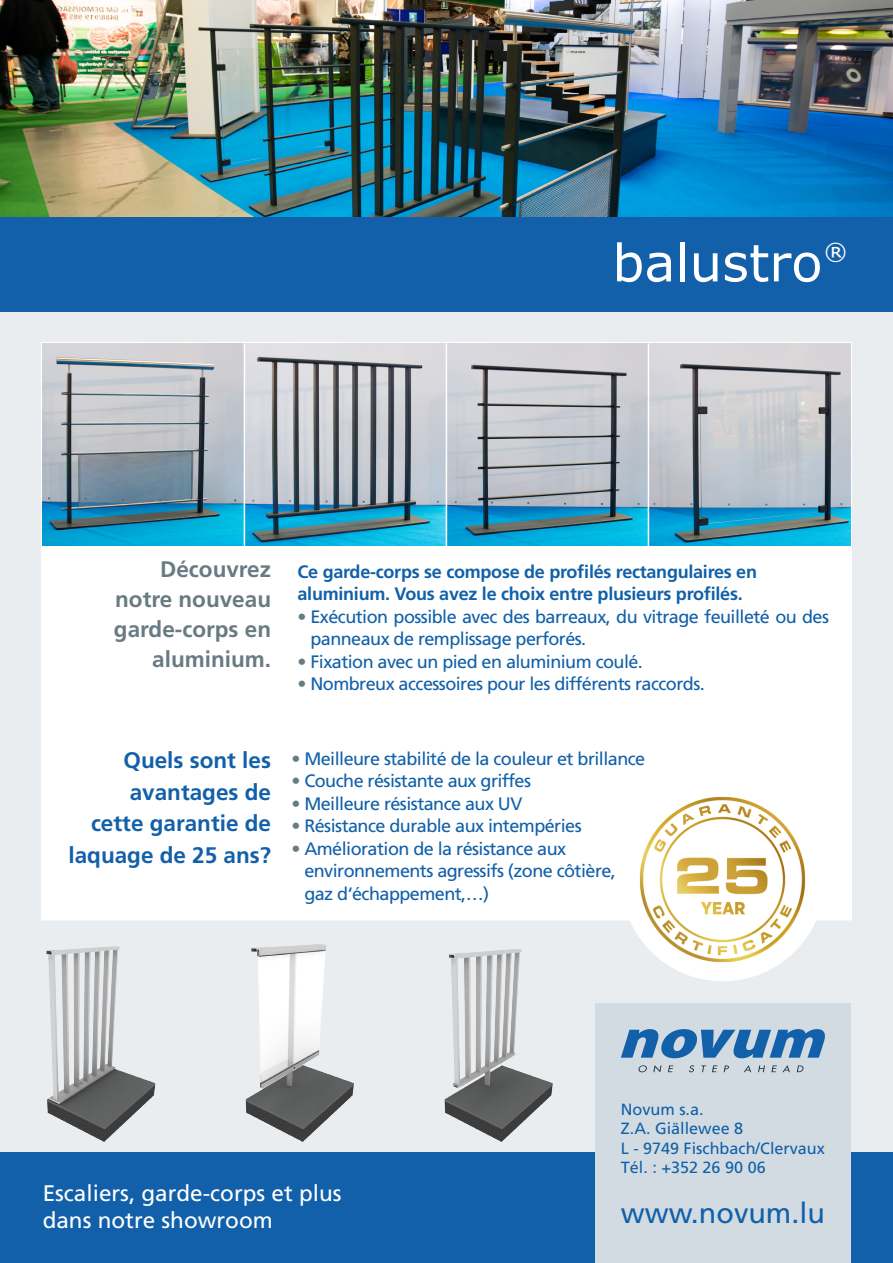
<style>
.page{position:relative;width:893px;height:1263px;background:#fff}
.page>*{position:absolute;margin:0;border:0;box-sizing:border-box;transform-origin:0 0}
.t1{font:51.45px "Verdana";color:#fff}
.t2{font:28.65px "Frutiger";color:#1160a9}
.t3{font:23.25px "Verdana";color:#fff}
.t4{font:700 22.5px/31.5px "Frutiger";color:#1160a9;text-align:right}
.t5{font:22.5px "Frutiger";color:#fff}
.t6{font:700 22.5px/30px "Frutiger";color:#687a82;text-align:right}
.t7{font:18px/22.5px "Frutiger";letter-spacing:-.03em;color:#1160a9}
.t8{font:700 18px/22.5px "Frutiger";letter-spacing:-.015em;color:#1160a9}
.t9{font:16.2px "Frutiger";color:#1160a9}
.s1{color:#687a82}
</style>
<div class="page">
<div style="left:0;top:281px;width:893px;height:982px;background:#e9edf0"></div>
<div style="left:41px;top:342px;width:811px;height:578px;background:#fff"></div>
<img style="left:0;top:0;width:893px;height:217px">
<div style="left:0;top:217px;width:893px;height:94px;background:#1160a9"></div>
<div style="left:0;top:1152px;width:893px;height:111px;background:#1160a9"></div>
<div style="left:595px;top:1003px;width:255px;height:260px;background:#d2dbe2"></div>
<svg style="left:621px;top:1029px;width:204px;height:29px"></svg>
<svg style="left:638px;top:1065px;width:9px;height:7px"></svg>
<svg style="left:653px;top:1065px;width:8px;height:7px"></svg>
<svg style="left:668px;top:1065px;width:5px;height:7px"></svg>
<svg style="left:689px;top:1065px;width:5px;height:7px"></svg>
<svg style="left:701px;top:1065px;width:5px;height:7px"></svg>
<svg style="left:712px;top:1065px;width:5px;height:7px"></svg>
<svg style="left:724px;top:1065px;width:5px;height:7px"></svg>
<svg style="left:744px;top:1065px;width:7px;height:7px"></svg>
<svg style="left:758px;top:1065px;width:7px;height:7px"></svg>
<svg style="left:771px;top:1065px;width:19px;height:7px"></svg>
<svg style="left:797px;top:1065px;width:7px;height:7px"></svg>
<img style="left:46px;top:944px;width:507px;height:198px">
<img style="left:621px;top:777px;width:204px;height:204px;border-radius:102px">
<img style="left:42px;top:343px;width:202px;height:202px">
<svg style="left:245px;top:343px;width:201px;height:202px;background:#94aeb9"></svg>
<svg style="left:447px;top:343px;width:201px;height:202px;background:#9ab5c1"></svg>
<svg style="left:649px;top:343px;width:201px;height:202px;background:#9fb8c4"></svg>
<p class="t1" style="left:612px;top:227px;width:212px">balustro</p>
<p class="t3" style="left:824px;top:236px;width:25px">®</p>
<p class="t6" style="left:114px;top:554px;width:159px">Découvrez notre nouveau garde-corps en aluminium.</p>
<p class="t8" style="left:298px;top:560px;width:461px">Ce garde-corps se compose de profilés rectangulaires en aluminium. Vous avez le choix entre plusieurs profilés.</p>
<p class="t7" style="left:310px;top:605px;width:520px;text-indent:-13px"><span class="s1">•</span> Exécution possible avec des barreaux, du vitrage feuilleté ou des panneaux de remplissage perforés.</p>
<p class="t7" style="left:298px;top:650px;width:347px"><span class="s1">•</span> Fixation avec un pied en aluminium coulé.</p>
<p class="t7" style="left:298px;top:672px;width:409px"><span class="s1">•</span> Nombreux accessoires pour les différents raccords.</p>
<p class="t4" style="left:68px;top:744px;width:204px">Quels sont les avantages de<br>cette garantie de laquage de 25 ans?</p>
<p class="t7" style="left:291px;top:747px;width:355px"><span class="s1">•</span> Meilleure stabilité de la couleur et brillance</p>
<p class="t7" style="left:291px;top:770px;width:241px"><span class="s1">•</span> Couche résistante aux griffes</p>
<p class="t7" style="left:291px;top:792px;width:232px"><span class="s1">•</span> Meilleure résistance aux UV</p>
<p class="t7" style="left:291px;top:815px;width:292px"><span class="s1">•</span> Résistance durable aux intempéries</p>
<p class="t7" style="left:304px;top:837px;width:313px;text-indent:-13px"><span class="s1">•</span> Amélioration de la résistance aux environnements agressifs (zone côtière, gaz d‘échappement,…)</p>
<p class="t5" style="left:43px;top:1180px;width:300px">Escaliers, garde-corps et plus</p>
<p class="t5" style="left:43px;top:1207px;width:232px">dans notre showroom</p>
<p class="t9" style="left:621px;top:1099px;width:84px">Novum s.a.</p>
<p class="t9" style="left:621px;top:1119px;width:124px">Z.A. Giällewee 8</p>
<p class="t9" style="left:621px;top:1138px;width:206px">L - 9749 Fischbach/Clervaux</p>
<p class="t9" style="left:621px;top:1158px;width:146px">Tél. : +352 26 90 06</p>
<p class="t2" style="left:621px;top:1196px;width:206px">www.novum.lu</p>
</div>
